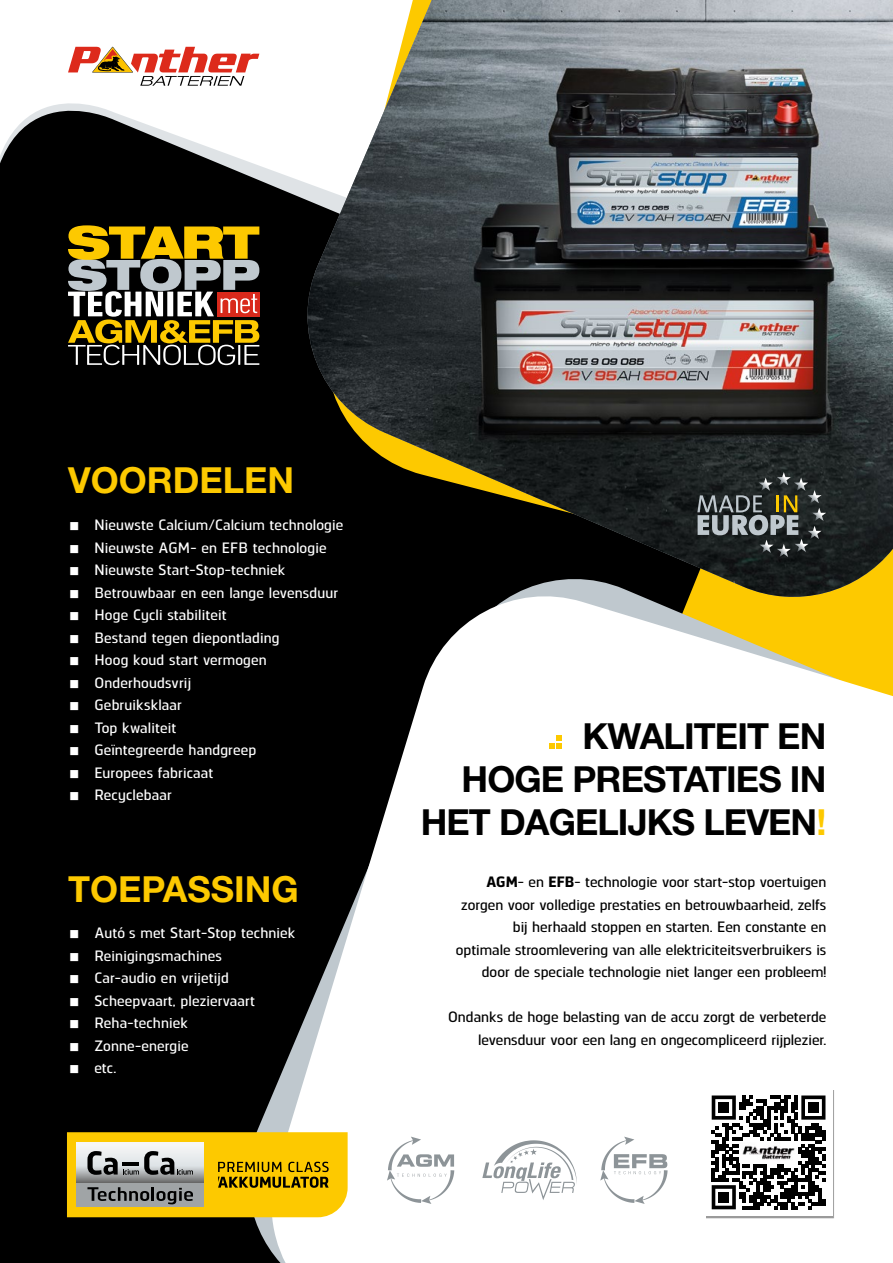
<style>
.page{position:relative;width:893px;height:1263px;background:#fff}
.page>*{position:absolute;margin:0;border:0;box-sizing:border-box;transform-origin:0 0}
.t1{font:700 36px/43.2px "Helvetica Neue LT Std";letter-spacing:-.025em;color:#000;text-align:right}
.t2{font:700 36px "Helvetica Neue LT Std";color:#fdc900}
.t3{font:600 15px/22.5px "Norpeth";letter-spacing:.01em;color:#fff}
.t4{font:600 15px/22.5px "Norpeth";color:#000;text-align:right}
.s1{color:#fdc900}
.s2{font-weight:800}
</style>
<div class="page">
<div style="left:0;top:103px;width:290px;height:1160px;background:#000"></div>
<img style="left:290px;top:0;width:603px;height:562px">
<svg style="left:235px;top:562px;width:658px;height:701px;background:#090804"></svg>
<svg style="left:266px;top:581px;width:627px;height:682px"></svg>
<svg style="left:697px;top:472px;width:129px;height:85px;background:#424745"></svg>
<svg style="left:482px;top:1140px;width:95px;height:60px"></svg>
<svg style="left:387px;top:1136px;width:67px;height:68px"></svg>
<svg style="left:600px;top:1136px;width:68px;height:68px"></svg>
<svg style="left:68px;top:225px;width:191px;height:140px;background:#7e6d3c"></svg>
<svg style="left:549px;top:735px;width:13px;height:14px"></svg>
<svg style="left:67px;top:1132px;width:281px;height:85px;background:#d0b23a"></svg>
<svg style="left:68px;top:47px;width:191px;height:39px"></svg>
<div style="left:706px;top:1090px;width:128px;height:128px;background:#000;opacity:.4"></div>
<div style="left:705px;top:1089px;width:127px;height:127px;background:#fff"></div>
<svg style="left:712px;top:1095px;width:113px;height:114px"></svg>
<div style="left:719px;top:1102px;width:10px;height:11px;background:#000"></div>
<div style="left:808px;top:1102px;width:11px;height:11px;background:#000"></div>
<div style="left:719px;top:1192px;width:10px;height:10px;background:#000"></div>
<img style="left:739px;top:1142px;width:59px;height:20px">
<svg style="left:70px;top:522px;width:8px;height:8px"></svg>
<svg style="left:70px;top:545px;width:8px;height:8px"></svg>
<svg style="left:70px;top:567px;width:8px;height:8px"></svg>
<svg style="left:70px;top:590px;width:8px;height:8px"></svg>
<svg style="left:70px;top:612px;width:8px;height:8px"></svg>
<svg style="left:70px;top:635px;width:8px;height:8px"></svg>
<svg style="left:70px;top:657px;width:8px;height:8px"></svg>
<svg style="left:70px;top:680px;width:8px;height:8px"></svg>
<svg style="left:70px;top:702px;width:8px;height:8px"></svg>
<svg style="left:70px;top:725px;width:8px;height:8px"></svg>
<svg style="left:70px;top:747px;width:8px;height:8px"></svg>
<svg style="left:70px;top:770px;width:8px;height:8px"></svg>
<svg style="left:70px;top:792px;width:8px;height:8px"></svg>
<svg style="left:70px;top:930px;width:8px;height:8px"></svg>
<svg style="left:70px;top:953px;width:8px;height:8px"></svg>
<svg style="left:70px;top:975px;width:8px;height:8px"></svg>
<svg style="left:70px;top:998px;width:8px;height:8px"></svg>
<svg style="left:70px;top:1020px;width:8px;height:8px"></svg>
<svg style="left:70px;top:1043px;width:8px;height:8px"></svg>
<svg style="left:70px;top:1065px;width:8px;height:8px"></svg>
<h1 class="t2" style="left:68px;top:458px;width:228px">VOORDELEN</h1>
<p class="t3" style="left:94px;top:512px;width:251px">Nieuwste Calcium/Calcium technologie<br>Nieuwste AGM- en EFB technologie<br>Nieuwste Start-Stop-techniek<br>Betrouwbaar en een lange levensduur<br>Hoge Cycli stabiliteit<br>Bestand tegen diepontlading<br>Hoog koud start vermogen<br>Onderhoudsvrij<br>Gebruiksklaar<br>Top kwaliteit<br>Geïntegreerde handgreep<br>Europees fabricaat<br>Recyclebaar</p>
<h1 class="t2" style="left:68px;top:867px;width:232px">TOEPASSING</h1>
<p class="t3" style="left:94px;top:921px;width:203px">Auto´ s met Start-Stop techniek<br>Reinigingsmachines<br>Car-audio en vrijetijd<br>Scheepvaart, pleziervaart<br>Reha-techniek<br>Zonne-energie<br>etc.</p>
<h1 class="t1" style="left:421px;top:713px;width:407px">KWALITEIT EN<br>HOGE PRESTATIES IN<br>HET DAGELIJKS LEVEN<span class="s1">!</span></h1>
<p class="t4" style="left:456px;top:870px;width:372px"><span class="s2">AGM</span>- en <span class="s2">EFB</span>- technologie voor start-stop voertuigen zorgen voor volledige prestaties en betrouwbaarheid, zelfs bij herhaald stoppen en starten. Een constante en optimale stroomlevering van alle elektriciteitsverbruikers is door de speciale technologie niet langer een probleem!</p>
<p class="t4" style="left:448px;top:1005px;width:380px">Ondanks de hoge belasting van de accu zorgt de verbeterde levensduur voor een lang en ongecompliceerd rijplezier.</p>
</div>
